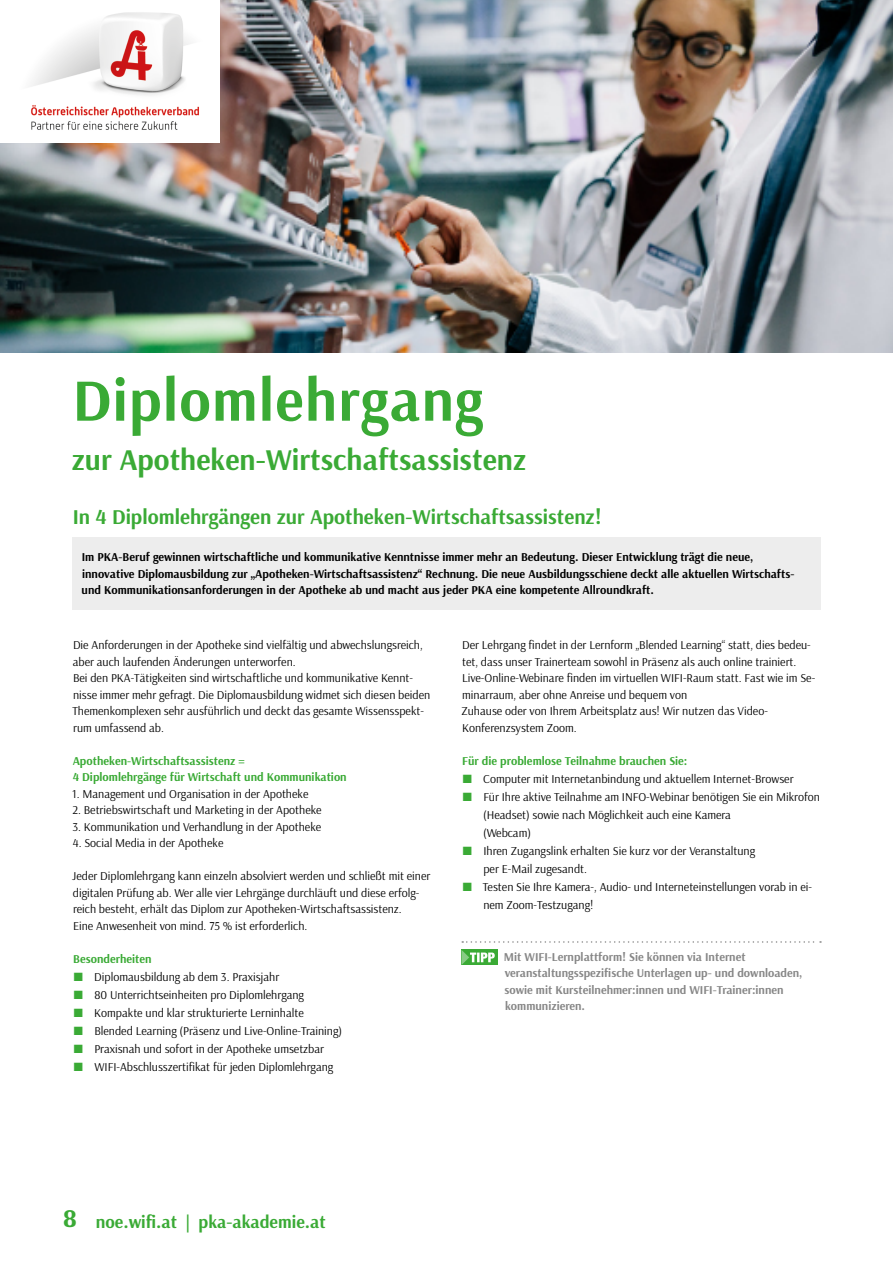
<style>
.page{position:relative;width:893px;height:1263px;background:#fff}
.page>*{position:absolute;margin:0;border:0;box-sizing:border-box;transform-origin:0 0}
.t1{font:700 60px "Arsenal";letter-spacing:.02em;color:#3aaa35}
.t2{font:700 30px "Arsenal";color:#3aaa35}
.t3{font:700 21px "Arsenal";color:#3aaa35}
.t4{font:700 18px "Arsenal";color:#3aaa35}
.t5{font:12px/16.5px "Arsenal";color:#000}
.t6{font:700 12px/16.5px "Arsenal";color:#000}
.t7{font:700 12px/16.5px "Arsenal";color:#878787}
.t8{font:700 12px/16.5px "Arsenal";color:#3aaa35}
.s1{color:#3aaa35}
.s2{font-size:21px;color:#fff}
.s3{font-size:25.5px}
</style>
<div class="page">
<img style="left:0;top:0;width:893px;height:352px">
<svg style="left:462px;top:941px;width:359px;height:2px"></svg>
<div style="left:461px;top:950px;width:37px;height:15px;background:#3aaa35"></div>
<svg style="left:461px;top:950px;width:34px;height:15px"></svg>
<div style="left:72px;top:537px;width:749px;height:73px;background:#ededed"></div>
<img style="left:0;top:0;width:220px;height:143px">
<h1 class="t1" style="left:73px;top:358px;width:412px">Diplomlehrgang</h1>
<h2 class="t2" style="left:72px;top:439px;width:456px">zur Apotheken-Wirtschaftsassistenz</h2>
<h3 class="t3" style="left:73px;top:502px;width:530px">In 4 Diplomlehrgängen zur Apotheken-Wirtschaftsassistenz!</h3>
<p class="t6" style="left:82px;top:549px;width:714px">Im PKA-Beruf gewinnen wirtschaftliche und kommunikative Kenntnisse immer mehr an Bedeutung. Dieser Entwicklung trägt die neue, innovative Diplomausbildung zur „Apotheken-Wirtschaftsassistenz“ Rechnung. Die neue Ausbildungsschiene deckt alle aktuellen Wirtschafts&shy;und Kommunikationsanforderungen in der Apotheke ab und macht aus jeder PKA eine kompetente Allroundkraft.</p>
<p class="t5" style="left:72px;top:636px;width:359px">Die Anforderungen in der Apotheke sind vielfältig und abwechslungsreich, aber auch laufenden Änderungen unterworfen.<br>Bei den PKA-Tätigkeiten sind wirtschaftliche und kommunikative Kennt&shy;nisse immer mehr gefragt. Die Diplomausbildung widmet sich diesen beiden Themenkomplexen sehr ausführlich und deckt das gesamte Wissensspekt&shy;rum umfassend ab.</p>
<p class="t8" style="left:73px;top:752px;width:276px">Apotheken-Wirtschaftsassistenz =<br>4 Diplomlehrgänge für Wirtschaft und Kommunikation</p>
<p class="t5" style="left:72px;top:785px;width:238px">1. Management und Organisation in der Apotheke</p>
<p class="t5" style="left:72px;top:801px;width:251px">2. Betriebswirtschaft und Marketing in der Apotheke</p>
<p class="t5" style="left:72px;top:818px;width:250px">3. Kommunikation und Verhandlung in der Apotheke</p>
<p class="t5" style="left:73px;top:834px;width:152px">4. Social Media in der Apotheke</p>
<p class="t5" style="left:72px;top:867px;width:360px">Jeder Diplomlehrgang kann einzeln absolviert werden und schließt mit einer digitalen Prüfung ab. Wer alle vier Lehrgänge durchläuft und diese erfolg&shy;reich besteht, erhält das Diplom zur Apotheken-Wirtschaftsassistenz.<br>Eine Anwesenheit von mind. 75 % ist erforderlich.</p>
<p class="t8" style="left:73px;top:950px;width:80px">Besonderheiten</p>
<p class="t5" style="left:74px;top:968px;width:207px"><span class="s1">■</span> Diplomausbildung ab dem 3. Praxisjahr</p>
<p class="t5" style="left:74px;top:986px;width:232px"><span class="s1">■</span> 80 Unterrichtseinheiten pro Diplomlehrgang</p>
<p class="t5" style="left:74px;top:1004px;width:232px"><span class="s1">■</span> Kompakte und klar strukturierte Lerninhalte</p>
<p class="t5" style="left:74px;top:1022px;width:270px"><span class="s1">■</span> Blended Learning (Präsenz und Live-Online-Training)</p>
<p class="t5" style="left:74px;top:1040px;width:252px"><span class="s1">■</span> Praxisnah und sofort in der Apotheke umsetzbar</p>
<p class="t5" style="left:74px;top:1058px;width:261px"><span class="s1">■</span> WIFI-Abschlusszertifikat für jeden Diplomlehrgang</p>
<p class="t5" style="left:461px;top:636px;width:355px">Der Lehrgang findet in der Lernform „Blended Learning“ statt, dies bedeu&shy;tet, dass unser Trainerteam sowohl in Präsenz als auch online trainiert.<br>Live-Online-Webinare finden im virtuellen WIFI-Raum statt. Fast wie im Se&shy;minarraum, aber ohne Anreise und bequem von<br>Zuhause oder von Ihrem Arbeitsplatz aus! Wir nutzen das Video-Konferenzsystem Zoom.</p>
<p class="t8" style="left:462px;top:752px;width:227px">Für die problemlose Teilnahme brauchen Sie:</p>
<p class="t5" style="left:463px;top:770px;width:332px"><span class="s1">■</span> Computer mit Internetanbindung und aktuellem Internet-Browser</p>
<p class="t5" style="left:483px;top:787px;width:338px;line-height:18px;text-indent:-20px"><span class="s1">■</span> Für Ihre aktive Teilnahme am INFO-Webinar benötigen Sie ein Mikrofon (Headset) sowie nach Möglichkeit auch eine Kamera<br>(Webcam)</p>
<p class="t5" style="left:483px;top:841px;width:273px;line-height:18px;text-indent:-21px"><span class="s1">■</span> Ihren Zugangslink erhalten Sie kurz vor der Veranstaltung per E-Mail zugesandt.</p>
<p class="t5" style="left:483px;top:877px;width:330px;line-height:18px;text-indent:-21px"><span class="s1">■</span> Testen Sie Ihre Kamera-, Audio- und Interneteinstellungen vorab in ei&shy;nem Zoom-Testzugang!</p>
<p class="t7" style="left:504px;top:948px;width:300px">Mit WIFI-Lernplattform! Sie können via Internet veranstaltungsspezifische Unterlagen up- und downloaden, sowie mit Kursteilnehmer:innen und WIFI-Trainer:innen kommunizieren.</p>
<h3 class="t4" style="left:48px;top:1209px;width:279px"><span class="s2">8</span> <span class="s3">8</span> noe.wifi.at | pka-akademie.at</h3>
</div>
